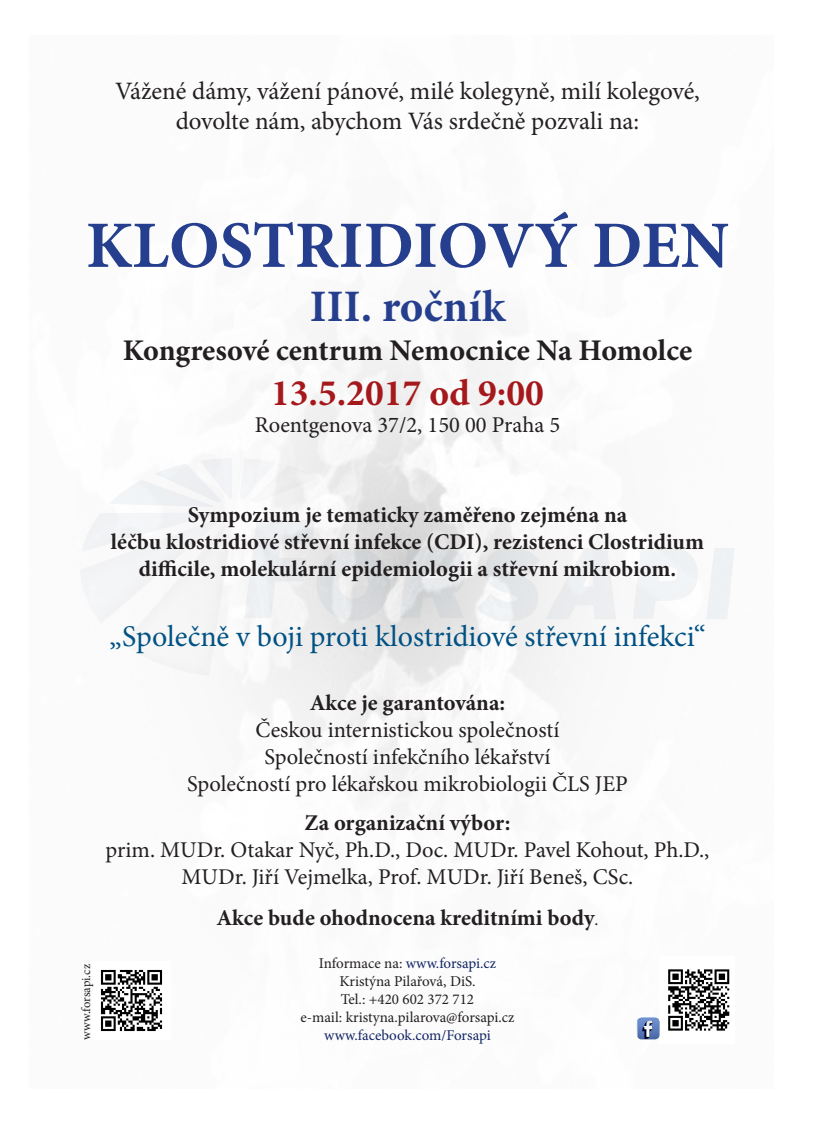
<style>
.page{position:relative;width:815px;height:1124px;background:#fff}
.page>*{position:absolute;margin:0;border:0;box-sizing:border-box;transform-origin:0 0}
.t1{font:700 66.25px "Minion Pro";color:#253f8e}
.t2{font:700 45px "Minion Pro";color:#253f8e}
.t3{font:700 37.5px "Minion Pro";color:#a5181b}
.t4{font:30px "Minion Pro";color:#005184}
.t5{font:700 30px "Minion Pro";color:#231f20}
.t6{font:25px "Minion Pro";letter-spacing:-.005em;color:#231f20}
.t7{font:22.5px/27px "Minion Pro";color:#231f20;text-align:center}
.t8{font:700 22.5px "Minion Pro";color:#231f20}
.t9{font:15px "Minion Pro";color:#231f20}
.t10{font:15px "Minion Pro";letter-spacing:-.005em;color:#122564}
.t11{font:12.5px "Minion Pro";letter-spacing:-.005em;color:#231f20}
.s1{font-weight:400;font-size:17.5px}
.s2{color:#231f20}
</style>
<div class="page">
<div style="left:79px;top:457px;width:656px;height:219px;background:#231f20;opacity:.5"></div>
<img style="left:92px;top:960px;width:78px;height:72px">
<img style="left:668px;top:969px;width:62px;height:62px">
<svg style="left:637px;top:1017px;width:23px;height:22px"></svg>
<p class="t6" style="left:115px;top:74px;width:586px">Vážené dámy, vážení pánové, milé kolegyně, milí kolegové,</p>
<p class="t6" style="left:176px;top:104px;width:465px">dovolte nám, abychom Vás srdečně pozvali na:</p>
<p class="t1" style="left:86px;top:199px;width:645px">KLOSTRIDIOVÝ DEN</p>
<p class="t2" style="left:310px;top:275px;width:197px">III. ročník</p>
<p class="t5" style="left:123px;top:329px;width:571px">Kongresové centrum Nemocnice Na Homolce</p>
<p class="t3" style="left:271px;top:366px;width:274px">13.5.2017 od 9:00</p>
<p class="t7" style="left:255px;top:411px;width:307px">Roentgenova 37/2, 150 00 Praha 5</p>
<p class="t8" style="left:188px;top:499px;width:441px">Sympozium je tematicky zaměřeno zejména na</p>
<p class="t8" style="left:111px;top:526px;width:595px">léčbu klostridiové střevní infekce (CDI), rezistenci Clostridium</p>
<p class="t8" style="left:139px;top:553px;width:539px">difficile, molekulární epidemiologii a střevní mikrobiom.</p>
<p class="t4" style="left:109px;top:615px;width:598px">„Společně v boji proti klostridiové střevní infekci“</p>
<p class="t8" style="left:310px;top:686px;width:197px">Akce je garantována:</p>
<p class="t7" style="left:255px;top:716px;width:306px">Českou internistickou společností</p>
<p class="t7" style="left:264px;top:743px;width:287px">Společností infekčního lékařství</p>
<p class="t7" style="left:187px;top:770px;width:442px">Společností pro lékařskou mikrobiologii ČLS JEP</p>
<p class="t8" style="left:304px;top:806px;width:208px">Za organizační výbor:</p>
<p class="t7" style="left:106px;top:836px;width:605px">prim. MUDr. Otakar Nyč, Ph.D., Doc. MUDr. Pavel Kohout, Ph.D.,<br>MUDr. Jiří Vejmelka, Prof. MUDr. Jiří Beneš, CSc.</p>
<p class="t11" style="left:78px;top:1039px;width:77px;rotate:-90deg">www.forsapi.cz</p>
<p class="t8" style="left:216px;top:902px;width:384px">Akce bude ohodnocena kreditními body<span class="s1">.</span></p>
<p class="t10" style="left:319px;top:952px;width:179px"><span class="s2">Informace na:</span> www.forsapi.cz</p>
<p class="t9" style="left:339px;top:970px;width:138px">Kristýna Pilařová, DiS.</p>
<p class="t9" style="left:341px;top:988px;width:135px">Tel.: +420 602 372 712</p>
<p class="t9" style="left:301px;top:1006px;width:215px">e-mail: kristyna.pilarova@forsapi.cz</p>
<p class="t10" style="left:324px;top:1024px;width:168px">www.facebook.com/Forsapi</p>
</div>
